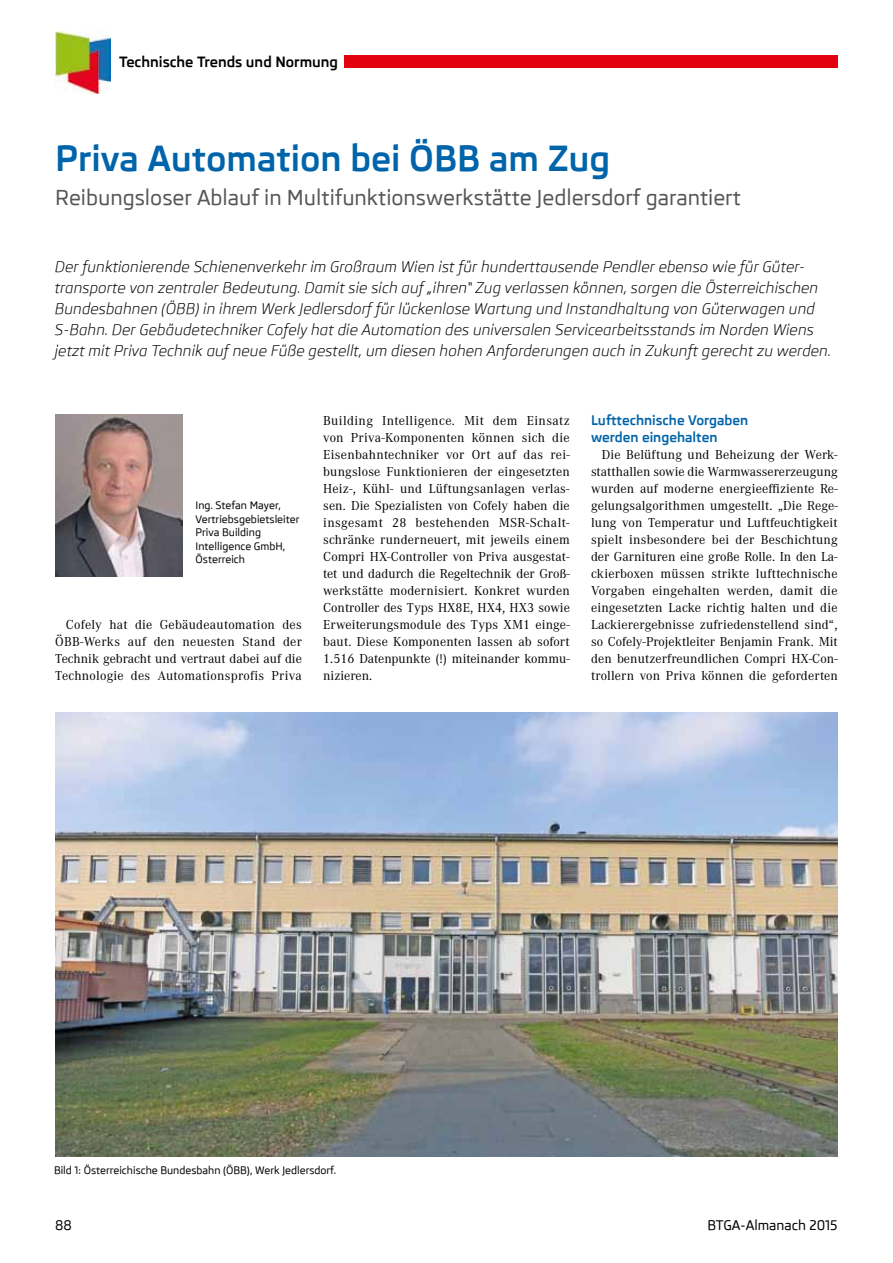
<style>
.page{position:relative;width:893px;height:1263px;background:#fff}
.page>*{position:absolute;margin:0;border:0;box-sizing:border-box;transform-origin:0 0}
.t1{font:700 35.25px "Skoda Pro";color:#0064aa}
.t2{font:500 21px "Skoda Pro";color:#565656}
.t3{font:italic 15px/21px "Skoda Pro";color:#000}
.t4{font:700 14.4px "Skoda Pro";color:#000}
.t5{font:13.5px/17px "Corporate A";letter-spacing:.005em;color:#000;text-align:justify}
.t6{font:700 13.5px/17px "Skoda Pro";color:#0064aa}
.t7{font:500 13.5px "Skoda Pro";color:#000}
.t8{font:500 10.5px/13.5px "Skoda Pro";color:#000}
</style>
<div class="page">
<div style="left:344px;top:56px;width:494px;height:12px;background:#e3000f"></div>
<img style="left:55px;top:32px;width:55px;height:61px">
<img style="left:55px;top:415px;width:128px;height:161px">
<img style="left:55px;top:712px;width:783px;height:445px">
<p class="t4" style="left:119px;top:53px;width:221px">Technische Trends und Normung</p>
<h1 class="t1" style="left:55px;top:138px;width:557px">Priva Automation bei ÖBB am Zug</h1>
<h2 class="t2" style="left:55px;top:186px;width:687px">Reibungsloser Ablauf in Multifunktionswerkstätte Jedlersdorf garantiert</h2>
<p class="t3" style="left:55px;top:256px;width:778px">Der funktionierende Schienenverkehr im Großraum Wien ist für hunderttausende Pendler ebenso wie für Güter&shy;transporte von zentraler Bedeutung. Damit sie sich auf „ihren“ Zug verlassen können, sorgen die Österreichischen Bundesbahnen (ÖBB) in ihrem Werk Jedlersdorf für lückenlose Wartung und Instandhaltung von Güterwagen und S-Bahn. Der Gebäudetechniker Cofely hat die Automation des universalen Servicearbeitsstands im Norden Wiens jetzt mit Priva Technik auf neue Füße gestellt, um diesen hohen Anforderungen auch in Zukunft gerecht zu werden.</p>
<p class="t8" style="left:196px;top:499px;width:105px">Ing. Stefan Mayer,<br>Vertriebsgebietsleiter<br>Priva Building<br>Intelligence GmbH,<br>Österreich</p>
<p class="t5" style="left:55px;top:617px;width:248px;text-indent:11px">Cofely hat die Gebäudeautomation des ÖBB-Werks auf den neuesten Stand der Technik gebracht und vertraut dabei auf die Technologie des Automationsprofis Priva</p>
<p class="t5" style="left:323px;top:413px;width:248px">Building Intelligence. Mit dem Einsatz von Priva-Komponenten können sich die Eisenbahntechniker vor Ort auf das rei&shy;bungslose Funktionieren der eingesetzten Heiz-, Kühl- und Lüftungsanlagen verlas&shy;sen. Die Spezialisten von Cofely haben die insgesamt 28 bestehenden MSR-Schalt&shy;schränke runderneuert, mit jeweils einem Compri HX-Controller von Priva ausgestat&shy;tet und dadurch die Regeltechnik der Groß&shy;werkstätte modernisiert. Konkret wurden Controller des Typs HX8E, HX4, HX3 sowie Erweiterungsmodule des Typs XM1 einge&shy;baut. Diese Komponenten lassen ab sofort 1.516 Datenpunkte (!) miteinander kommu&shy;nizieren.</p>
<p class="t6" style="left:591px;top:412px;width:159px">Lufttechnische Vorgaben werden eingehalten</p>
<p class="t5" style="left:591px;top:447px;width:248px;text-indent:11px">Die Belüftung und Beheizung der Werk&shy;statthallen sowie die Warmwassererzeugung wurden auf moderne energieeffiziente Re&shy;gelungsalgorithmen umgestellt. „Die Rege&shy;lung von Temperatur und Luftfeuchtigkeit spielt insbesondere bei der Beschichtung der Garnituren eine große Rolle. In den La&shy;ckierboxen müssen strikte lufttechnische Vorgaben eingehalten werden, damit die eingesetzten Lacke richtig halten und die Lackierergebnisse zufriedenstellend sind“, so Cofely-Projektleiter Benjamin Frank. Mit den benutzerfreundlichen Compri HX-Con&shy;trollern von Priva können die geforderten</p>
<p class="t8" style="left:54px;top:1163px;width:284px">Bild 1: Österreichische Bundesbahn (ÖBB), Werk Jedlersdorf.</p>
<p class="t7" style="left:55px;top:1217px;width:18px">88</p>
<p class="t7" style="left:707px;top:1217px;width:132px">BTGA-Almanach 2015</p>
</div>
